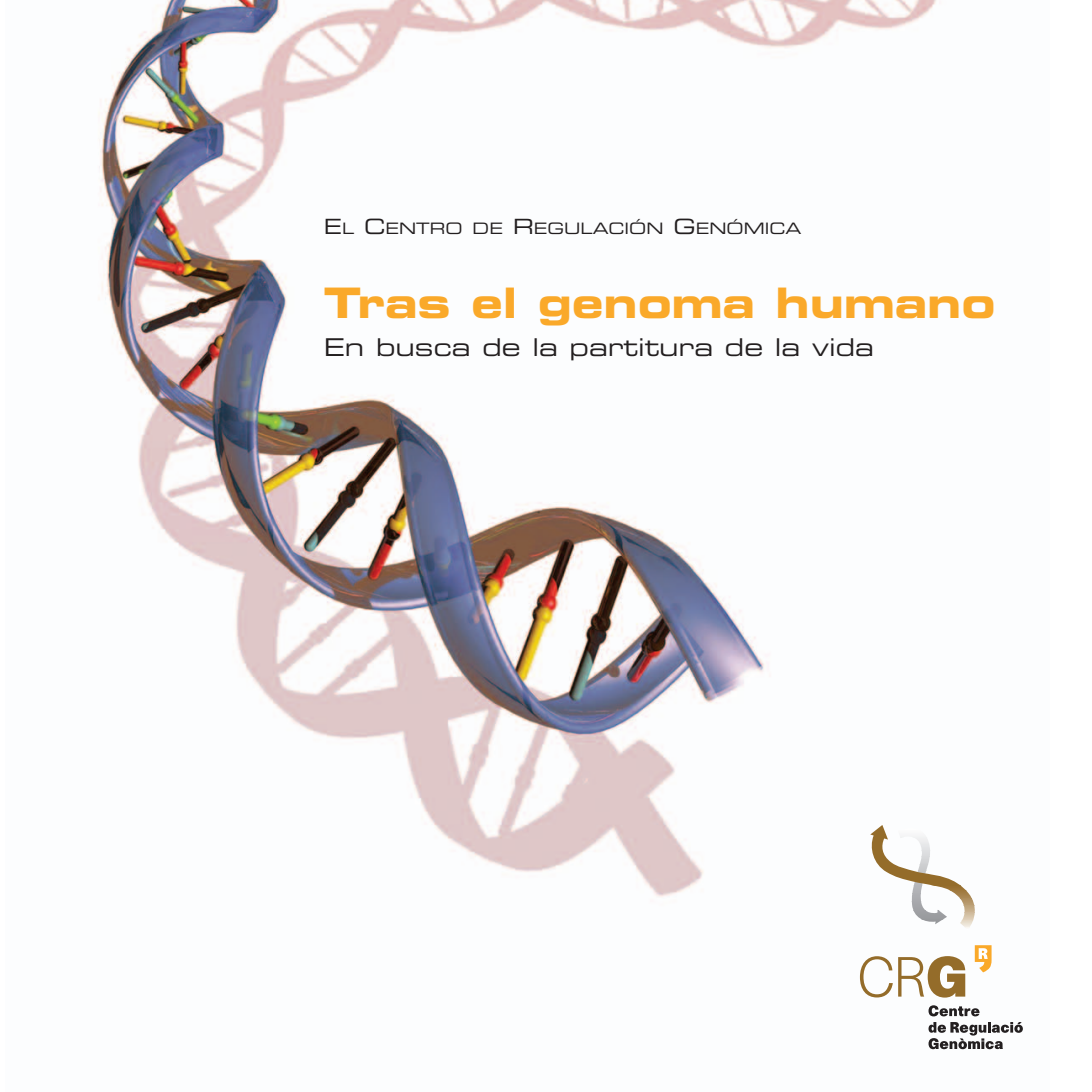
<style>
.page{position:relative;width:1092px;height:1092px;background:#fff}
.page>*{position:absolute;margin:0;border:0;box-sizing:border-box;transform-origin:0 0}
.t1{font:42px "Eurostile Bold Extended Two";color:#faa92a}
.t2{font:24.5px "Eurostile Extended Two";color:#231f20}
.t3{font:15.75px "Eurostile Extended Two";color:#231f20}
.s1{font-size:21px}
</style>
<div class="page">
<img style="left:99px;top:0;width:924px;height:1050px">
<svg style="left:859px;top:956px;width:33px;height:41px"></svg>
<svg style="left:898px;top:956px;width:67px;height:41px"></svg>
<svg style="left:974px;top:945px;width:17px;height:27px"></svg>
<svg style="left:928px;top:1005px;width:94px;height:44px"></svg>
<svg style="left:870px;top:824px;width:104px;height:61px"></svg>
<hr style="left:870px;top:885px;width:104px;height:1px;background:#946c2a">
<hr style="left:870px;top:886px;width:104px;height:1px;background:#986f30">
<hr style="left:870px;top:887px;width:104px;height:1px;background:#9a7233">
<hr style="left:870px;top:888px;width:104px;height:1px;background:#9c7435">
<hr style="left:870px;top:889px;width:104px;height:1px;background:#9d7639">
<hr style="left:870px;top:890px;width:104px;height:1px;background:#9f783c">
<hr style="left:870px;top:891px;width:104px;height:1px;background:#a07a40">
<hr style="left:870px;top:892px;width:104px;height:1px;background:#a27c43">
<hr style="left:870px;top:893px;width:104px;height:1px;background:#a37f47">
<hr style="left:870px;top:894px;width:104px;height:1px;background:#a7834e">
<hr style="left:870px;top:895px;width:104px;height:1px;background:#a98651">
<hr style="left:870px;top:896px;width:104px;height:1px;background:#a85">
<hr style="left:870px;top:897px;width:104px;height:1px;background:#ac8b58">
<hr style="left:870px;top:898px;width:104px;height:1px;background:#ae8d5c">
<hr style="left:870px;top:899px;width:104px;height:1px;background:#b09060">
<hr style="left:870px;top:900px;width:104px;height:1px;background:#b29264">
<hr style="left:870px;top:901px;width:104px;height:1px;background:#b5976a">
<hr style="left:870px;top:902px;width:104px;height:1px;background:#b89a6e">
<hr style="left:870px;top:903px;width:104px;height:1px;background:#b99c71">
<hr style="left:870px;top:904px;width:104px;height:1px;background:#bb9f75">
<hr style="left:870px;top:905px;width:104px;height:1px;background:#bda279">
<hr style="left:870px;top:906px;width:104px;height:1px;background:#bfa57d">
<hr style="left:870px;top:907px;width:104px;height:1px;background:#c1a780">
<hr style="left:870px;top:908px;width:104px;height:1px;background:#c6ad88">
<hr style="left:870px;top:909px;width:104px;height:1px;background:#c8b08d">
<hr style="left:870px;top:910px;width:104px;height:1px;background:#cbb391">
<hr style="left:870px;top:911px;width:104px;height:1px;background:#ccb696">
<hr style="left:870px;top:912px;width:104px;height:1px;background:#cfb89a">
<hr style="left:870px;top:913px;width:104px;height:1px;background:#d0bc9e">
<hr style="left:870px;top:914px;width:104px;height:1px;background:#d3bfa1">
<hr style="left:870px;top:915px;width:104px;height:1px;background:#d5c3a7">
<hr style="left:870px;top:916px;width:104px;height:1px;background:#dbc9b0">
<hr style="left:870px;top:917px;width:104px;height:1px;background:#ddccb5">
<hr style="left:870px;top:918px;width:104px;height:1px;background:#dfd0ba">
<hr style="left:870px;top:919px;width:104px;height:1px;background:#e2d3be">
<hr style="left:870px;top:920px;width:104px;height:1px;background:#e5d7c3">
<hr style="left:870px;top:921px;width:104px;height:1px;background:#e5dbc9">
<hr style="left:870px;top:922px;width:104px;height:1px;background:#e8dece">
<hr style="left:870px;top:923px;width:104px;height:1px;background:#ede6d9">
<hr style="left:870px;top:924px;width:104px;height:1px;background:#f0e9df">
<hr style="left:870px;top:925px;width:104px;height:1px;background:#f3eee6">
<hr style="left:870px;top:926px;width:104px;height:1px;background:#f5f2eb">
<hr style="left:870px;top:927px;width:104px;height:1px;background:#f9f7f2">
<hr style="left:870px;top:928px;width:104px;height:1px;background:#fbfaf8">
<hr style="left:870px;top:929px;width:104px;height:1px;background:#fff">
<p class="t3" style="left:324px;top:222px;width:479px"><span class="s1">E C</span>ENTRO DE <span class="s1">R</span>EGULACIÓN <span class="s1">G</span>ENÓMICA</p>
<h1 class="t1" style="left:324px;top:287px;width:673px">Tras el genoma humano</h1>
<p class="t2" style="left:324px;top:338px;width:551px">En busca de la partitura de la vida</p>
</div>
